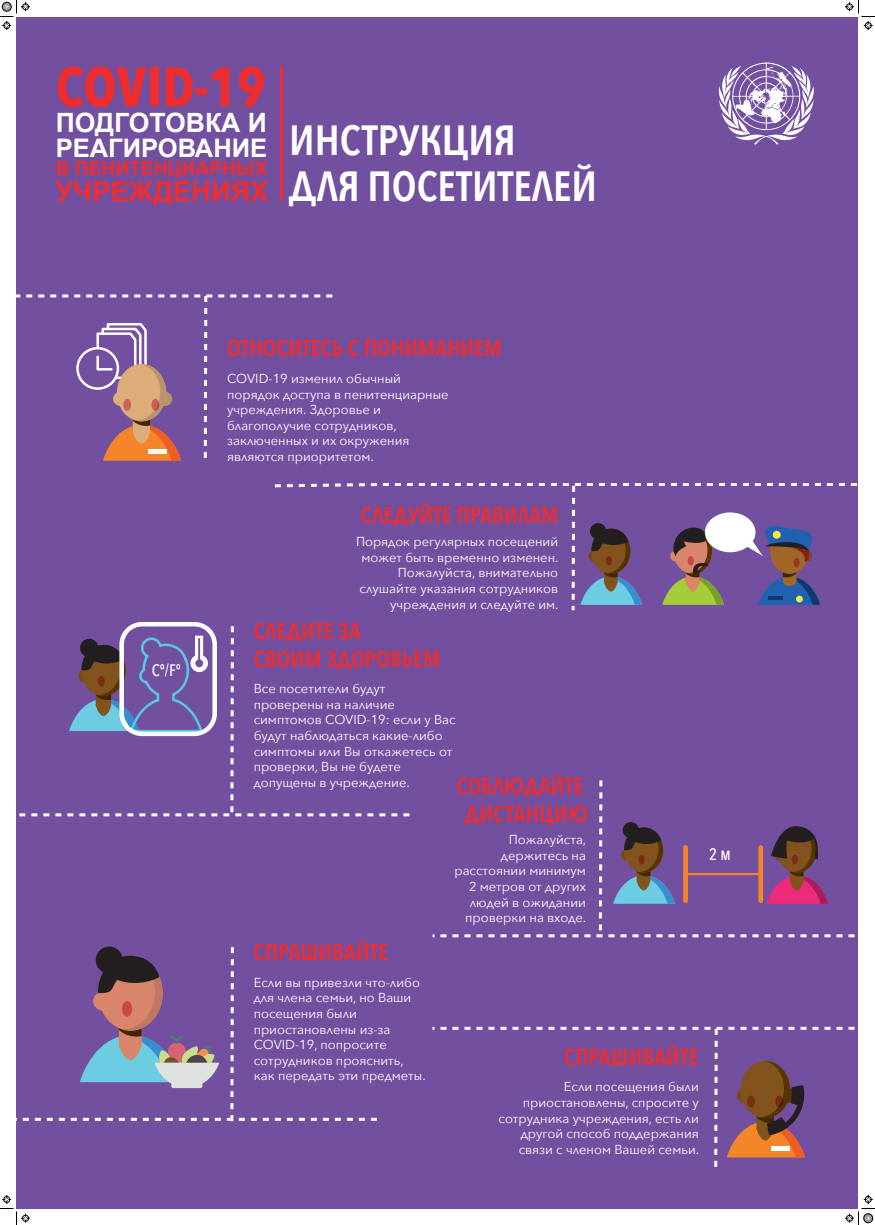
<style>
.page{position:relative;width:875px;height:1225px;background:#fff}
.page>*{position:absolute;margin:0;border:0;box-sizing:border-box;transform-origin:0 0}
.t1{font:700 54.9px "Avenir Next Condensed";color:#ee2d2f}
.t2{font:600 42.1px/46.4px "Avenir Next Condensed";color:#fff}
.t3{font:700 27.4px "Arial";color:#ee2d2f}
.t4{font:700 26.6px "Arial";color:#fff}
.t5{font:700 25.55px "Arial";color:#fff}
.t6{font:600 22.95px/27.5px "Avenir Next Condensed";color:#ee2d2f;text-align:center}
.t7{font:700 19.2px "Arial";color:#ee2d2f}
.t8{font:500 16.6px "Avenir Next Condensed";color:#fff}
.t9{font:13px/15.6px "Avenir Next";color:#fff;text-align:right}
</style>
<div class="page">
<div style="left:16px;top:17px;width:842px;height:1191px;background:#734fa0"></div>
<svg style="left:719px;top:63px;width:95px;height:82px"></svg>
<svg style="left:274px;top:483px;width:583px;height:128px"></svg>
<div style="left:773px;top:531px;width:8px;height:8px;background:#f3ed40;border-radius:50%"></div>
<svg style="left:432px;top:780px;width:423px;height:158px"></svg>
<svg style="left:432px;top:1026px;width:423px;height:141px"></svg>
<svg style="left:16px;top:294px;width:316px;height:167px"></svg>
<svg style="left:16px;top:946px;width:361px;height:176px"></svg>
<svg style="left:19px;top:623px;width:390px;height:193px"></svg>
<hr style="left:280px;top:67px;width:3px;height:134px;background:#ee2d2f">
<svg style="left:0;top:1195px;width:30px;height:30px"></svg>
<svg style="left:845px;top:0;width:30px;height:30px"></svg>
<svg style="left:0;top:0;width:30px;height:30px"></svg>
<svg style="left:845px;top:1195px;width:30px;height:30px"></svg>
<h1 class="t1" style="left:56px;top:53px;width:212px">COVID-19</h1>
<h3 class="t4" style="left:56px;top:105px;width:213px">ПОДГОТОВКА И</h3>
<h3 class="t5" style="left:56px;top:131px;width:213px">РЕАГИРОВАНИЕ</h3>
<h3 class="t7" style="left:56px;top:156px;width:213px">B ПЕНИТЕНЦИАРНЫХ</h3>
<h3 class="t3" style="left:56px;top:173px;width:214px">УЧРЕЖДЕНИЯХ</h3>
<h2 class="t2" style="left:289px;top:116px;width:309px">ИНСТРУКЦИЯ<br>ДЛЯ ПОСЕТИТЕЛЕЙ</h2>
<p class="t8" style="left:152px;top:660px;width:31px">Cº/Fº</p>
<h3 class="t6" style="left:227px;top:334px;width:276px">ОТНОСИТЕСЬ С ПОНИМАНИЕМ</h3>
<p class="t9" style="left:227px;top:370px;width:223px;text-align:left">COVID-19 изменил обычный порядок доступа в пенитенциарные учреждения. Здоровье и благополучие сотрудников, заключенных и их окружения являются приоритетом.</p>
<h3 class="t6" style="left:361px;top:501px;width:199px">СЛЕДУЙТЕ ПРАВИЛАМ</h3>
<p class="t9" style="left:356px;top:533px;width:204px">Порядок регулярных посещений может быть временно изменен.<br>Пожалуйста, внимательно слушайте указания сотрудников учреждения и следуйте им.</p>
<h3 class="t6" style="left:254px;top:617px;width:188px;text-align:left">СЛЕДИТЕ ЗА<br>СВОИМ ЗДОРОВЬЕМ</h3>
<p class="t9" style="left:254px;top:680px;width:204px;text-align:left">Все посетители будут проверены на наличие симптомов COVID-19: если у Вас будут наблюдаться какие-либо симптомы или Вы откажетесь от проверки, Вы не будете допущены в учреждение.</p>
<h3 class="t6" style="left:456px;top:772px;width:133px">СОБЛЮДАЙТЕ<br>ДИСТАНЦИЮ</h3>
<p class="t9" style="left:454px;top:831px;width:133px">Пожалуйста, держитесь на расстоянии минимум<br>2 метров от других людей в ожидании проверки на входе.</p>
<h3 class="t6" style="left:253px;top:938px;width:136px">СПРАШИВАЙТЕ</h3>
<p class="t9" style="left:254px;top:974px;width:174px;text-align:left">Если вы привезли что-либо для члена семьи, но Ваши посещения были приостановлены из-за<br>COVID-19, попросите сотрудников прояснить, как передать эти предметы.</p>
<h3 class="t6" style="left:564px;top:1042px;width:136px">СПРАШИВАЙТЕ</h3>
<p class="t9" style="left:498px;top:1079px;width:202px">Если посещения были приостановлены, спросите у сотрудника учреждения, есть ли другой способ поддержания связи с членом Вашей семьи.</p>
<p class="t8" style="left:709px;top:844px;width:23px">2 M</p>
</div>
